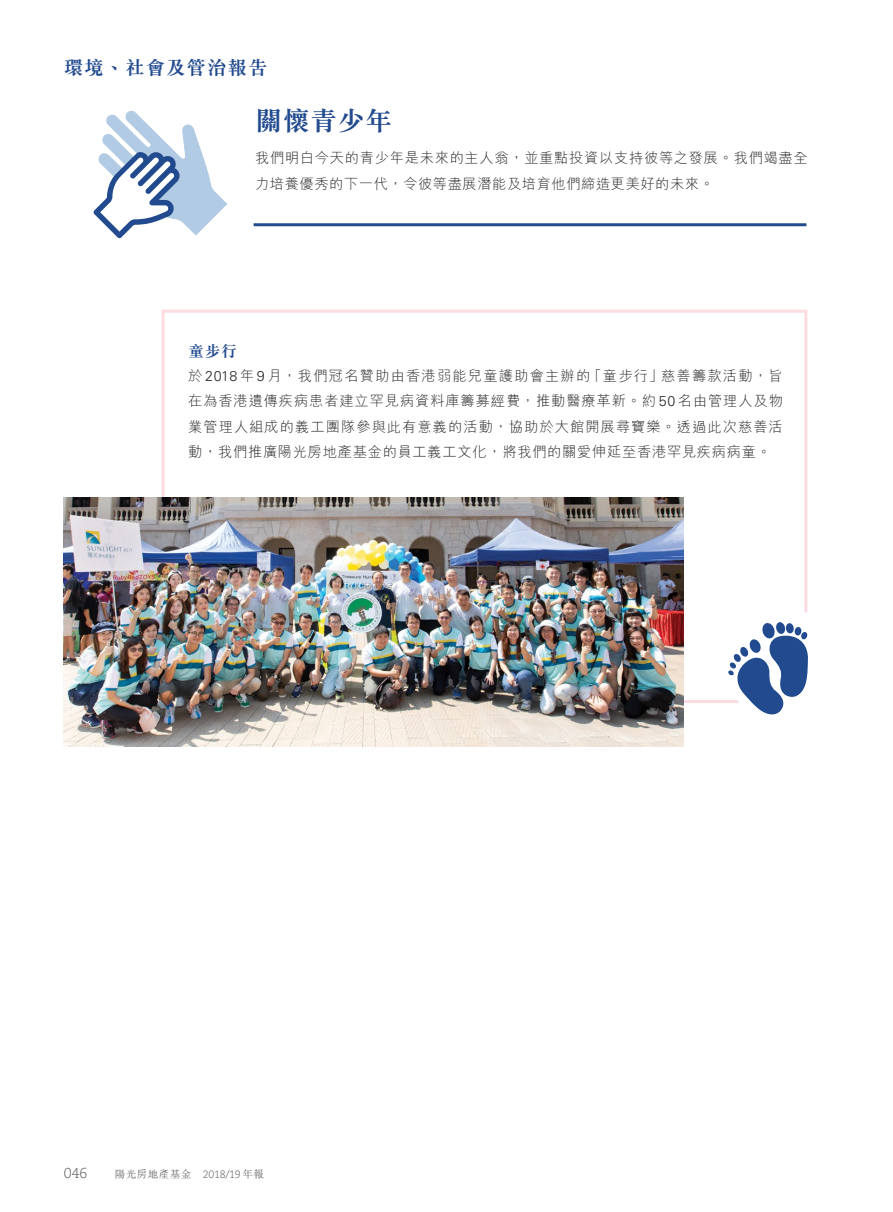
<style>
.page{position:relative;width:893px;height:1212px;background:#fff}
.page>*{position:absolute;margin:0;border:0;box-sizing:border-box;transform-origin:0 0}
.t1{font:700 27px "M Sung HK";letter-spacing:.02em;color:#224b8f}
.t2{font:700 19.5px "M Sung HK";letter-spacing:.05em;color:#224b8f}
.t3{font:700 15.75px "M Sung HK";color:#224b8f}
.t4{font:300 14.25px/25.5px "M Hei HK";letter-spacing:.05em;color:#292829}
.t5{font:300 14.25px "PMN Caecilia W01 45";color:#58595b}
.t6{font:300 10.5px "M Sung HK";letter-spacing:.05em;color:#58595b}
.s1{font-family:"Univers LT Std"}
.s2{font-family:"PMN Caecilia W01 45"}
</style>
<div class="page">
<hr style="left:254px;top:223px;width:552px;height:3px;background:#224b8f">
<svg style="left:93px;top:111px;width:134px;height:127px"></svg>
<svg style="left:753px;top:704px;width:31px;height:11px"></svg>
<svg style="left:161px;top:309px;width:647px;height:395px"></svg>
<img style="left:64px;top:497px;width:619px;height:249px">
<h2 class="t2" style="left:64px;top:58px;width:205px">環境、社會及管治報告</h2>
<h1 class="t1" style="left:255px;top:108px;width:139px">關懷青少年</h1>
<p class="t4" style="left:255px;top:145px;width:554px">我們明白今天的青少年是未來的主人翁，並重點投資以支持彼等之發展。我們竭盡全力培養優秀的下一代，令彼等盡展潛能及培育他們締造更美好的未來。</p>
<p class="t3" style="left:188px;top:343px;width:50px">童步行</p>
<p class="t4" style="left:188px;top:362px;width:596px;text-align:justify">於<span class="s1">2018</span>年<span class="s1">9</span>月，我們冠名贊助由香港弱能兒童護助會主辦的「童步行」慈善籌款活動，旨在為香港遺傳疾病患者建立罕見病資料庫籌募經費，推動醫療革新。約 <span class="s1">50</span> 名由管理人及物業管理人組成的義工團隊參與此有意義的活動，協助於大館開展尋寶樂。透過此次慈善活動，我們推廣陽光房地產基金的員工義工文化，將我們的關愛伸延至香港罕見疾病病童。</p>
<p class="t5" style="left:64px;top:1165px;width:25px">046</p>
<p class="t6" style="left:115px;top:1167px;width:151px">陽光房地產基金 <span class="s2">2018/19</span> 年報</p>
</div>
